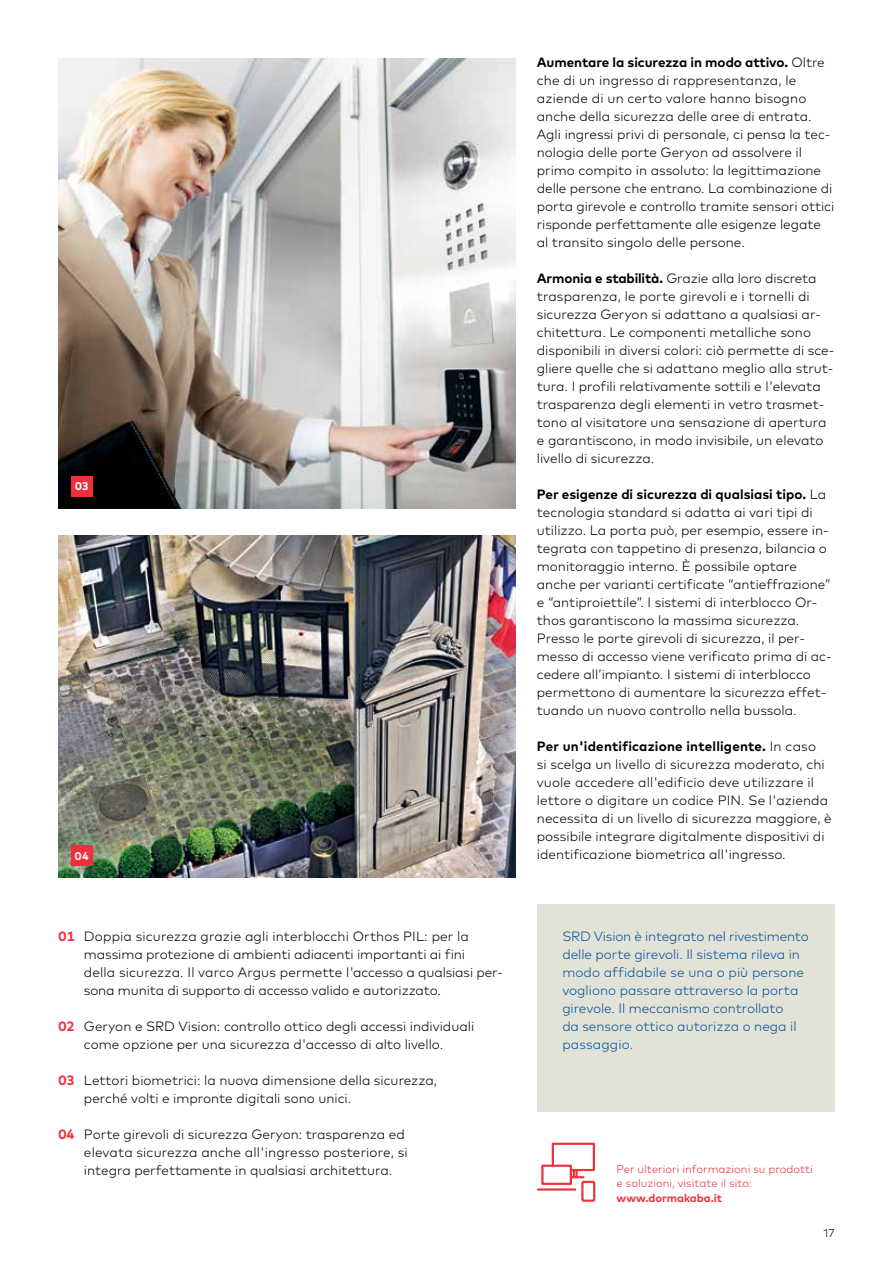
<style>
.page{position:relative;width:893px;height:1263px;background:#fff}
.page>*{position:absolute;margin:0;border:0;box-sizing:border-box;transform-origin:0 0}
.t1{font:300 13.5px/18px "Mark Pro";color:#000}
.t2{font:300 13.5px/18px "Mark Pro";letter-spacing:-.005em;color:#00529c}
.t3{font:300 11.25px/14.2px "Mark Pro";color:#ee303c}
.t4{font:700 11.25px "Mark Pro";color:#ee303c}
.t5{font:700 11.25px "Mark Pro";color:#fff}
.t6{font:300 11.25px "Mark Pro";color:#000}
.s1{font-weight:700;color:#ee303c}
.s2{font-weight:700}
</style>
<div class="page">
<img style="left:58px;top:58px;width:458px;height:450px">
<img style="left:58px;top:535px;width:458px;height:342px">
<svg style="left:537px;top:1142px;width:59px;height:60px"></svg>
<div style="left:537px;top:904px;width:297px;height:207px;background:#e3e2d7"></div>
<div style="left:71px;top:476px;width:21px;height:21px;background:#ee303c"></div>
<div style="left:71px;top:845px;width:21px;height:21px;background:#ee303c"></div>
<p class="t5" style="left:75px;top:478px;width:15px">03</p>
<p class="t5" style="left:75px;top:847px;width:15px">04</p>
<p class="t1" style="left:84px;top:926px;width:421px;text-indent:-26px"><span class="s1">01</span> Doppia sicurezza grazie agli interblocchi Orthos PIL: per la massima protezione di ambienti adiacenti importanti ai fini<br>della sicurezza. Il varco Argus permette l'accesso a qualsiasi per&shy;sona munita di supporto di accesso valido e autorizzato.</p>
<p class="t1" style="left:58px;top:1016px;width:417px;text-align:center"><span class="s1">02</span> Geryon e SRD Vision: controllo ottico degli accessi individuali come opzione per una sicurezza d'accesso di alto livello.</p>
<p class="t1" style="left:84px;top:1070px;width:355px;text-indent:-26px"><span class="s1">03</span> Lettori biometrici: la nuova dimensione della sicurezza, perché volti e impronte digitali sono unici.</p>
<p class="t1" style="left:84px;top:1124px;width:325px;text-indent:-26px"><span class="s1">04</span> Porte girevoli di sicurezza Geryon: trasparenza ed elevata sicurezza anche all'ingresso posteriore, si integra perfettamente in qualsiasi architettura.</p>
<p class="t1" style="left:537px;top:53px;width:299px"><span class="s2">Aumentare la sicurezza in modo attivo.</span> Oltre che di un ingresso di rappresentanza, le aziende di un certo valore hanno bisogno anche della sicurezza delle aree di entrata.<br>Agli ingressi privi di personale, ci pensa la tec&shy;nologia delle porte Geryon ad assolvere il primo compito in assoluto: la legittimazione delle persone che entrano. La combinazione di porta girevole e controllo tramite sensori ottici risponde perfettamente alle esigenze legate al transito singolo delle persone.</p>
<p class="t1" style="left:537px;top:269px;width:299px"><span class="s2">Armonia e stabilità.</span> Grazie alla loro discreta trasparenza, le porte girevoli e i tornelli di sicurezza Geryon si adattano a qualsiasi ar&shy;chitettura. Le componenti metalliche sono disponibili in diversi colori: ciò permette di sce&shy;gliere quelle che si adattano meglio alla strut&shy;tura. I profili relativamente sottili e l'elevata trasparenza degli elementi in vetro trasmet&shy;tono al visitatore una sensazione di apertura e garantiscono, in modo invisibile, un elevato livello di sicurezza.</p>
<p class="t1" style="left:537px;top:485px;width:296px"><span class="s2">Per esigenze di sicurezza di qualsiasi tipo.</span> La tecnologia standard si adatta ai vari tipi di utilizzo. La porta può, per esempio, essere in&shy;tegrata con tappetino di presenza, bilancia o monitoraggio interno. È possibile optare anche per varianti certificate “antieffrazione” e “antiproiettile”. I sistemi di interblocco Or&shy;thos garantiscono la massima sicurezza.<br>Presso le porte girevoli di sicurezza, il per&shy;messo di accesso viene verificato prima di ac&shy;cedere all’impianto. I sistemi di interblocco permettono di aumentare la sicurezza effet&shy;tuando un nuovo controllo nella bussola.</p>
<p class="t1" style="left:537px;top:737px;width:296px"><span class="s2">Per un'identificazione intelligente.</span> In caso<br>si scelga un livello di sicurezza moderato, chi vuole accedere all'edificio deve utilizzare il lettore o digitare un codice PIN. Se l'azienda necessita di un livello di sicurezza maggiore, è possibile integrare digitalmente dispositivi di identificazione biometrica all'ingresso.</p>
<p class="t2" style="left:562px;top:926px;width:248px">SRD Vision è integrato nel rivestimento delle porte girevoli. Il sistema rileva in modo affidabile se una o più persone vogliono passare attraverso la porta girevole. Il meccanismo controllato<br>da sensore ottico autorizza o nega il passaggio.</p>
<p class="t3" style="left:617px;top:1161px;width:198px">Per ulteriori informazioni su prodotti e soluzioni, visitate il sito:</p>
<p class="t4" style="left:617px;top:1189px;width:107px">www.dormakaba.it</p>
<p class="t6" style="left:823px;top:1224px;width:12px">17</p>
</div>
